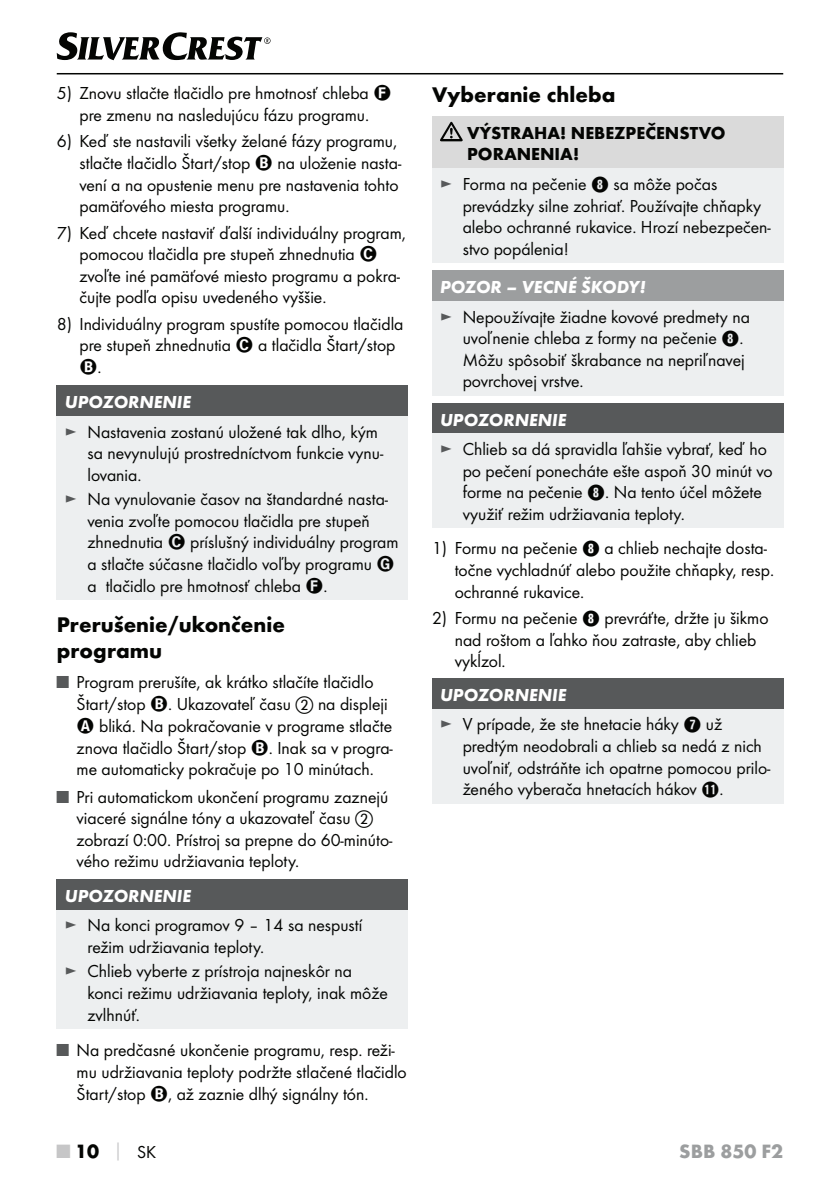
<style>
.page{position:relative;width:840px;height:1191px;background:#fff}
.page>*{position:absolute;margin:0;border:0;box-sizing:border-box;transform-origin:0 0}
.t1{font:700 22px/26px "Futura";color:#040503}
.t2{font:700 20px "Futura";color:#9c9e9f}
.t3{font:700 20px "Futura";color:#040503}
.t4{font:18px/21.6px "Futura Boo";color:#040503}
.t5{font:italic 700 18px "Futura";color:#fff}
.t6{font:700 18px/21.6px "Futura";color:#040503}
.s1{color:#57595a}
.s2{font-family:"European Pi One"}
.s3{font-family:"Hako PI Nummern"}
.s4{color:#c6c6c7}
.s5{font-size:18px;color:#c6c6c7}
.s6{font-family:"Futura Boo";font-weight:400;font-size:18px}
</style>
<div class="page">
<hr style="left:57px;top:73px;width:725px;height:1px;background:#040503">
<svg style="left:57px;top:32px;width:213px;height:28px"></svg>
<div style="left:57px;top:386px;width:351px;height:30px;background:#57595a"></div>
<div style="left:57px;top:416px;width:351px;height:183px;background:#edeff0"></div>
<div style="left:57px;top:879px;width:351px;height:31px;background:#57595a"></div>
<div style="left:57px;top:910px;width:351px;height:118px;background:#edeff0"></div>
<div style="left:432px;top:116px;width:350px;height:52px;background:#dadada"></div>
<div style="left:432px;top:168px;width:350px;height:95px;background:#edeff0"></div>
<svg style="left:440px;top:122px;width:22px;height:19px"></svg>
<div style="left:432px;top:271px;width:351px;height:30px;background:#9c9e9f"></div>
<div style="left:432px;top:301px;width:351px;height:94px;background:#edeff0"></div>
<div style="left:432px;top:403px;width:351px;height:30px;background:#57595a"></div>
<div style="left:432px;top:433px;width:351px;height:95px;background:#edeff0"></div>
<div style="left:432px;top:678px;width:351px;height:31px;background:#57595a"></div>
<div style="left:432px;top:709px;width:351px;height:94px;background:#edeff0"></div>
<p class="t4" style="left:57px;top:83px;width:314px;text-align:right">5) Znovu stlačte tlačidlo pre hmotnosť chleba pre zmenu na nasledujúcu fázu programu.</p>
<p class="t4" style="left:79px;top:131px;width:319px;text-indent:-23px">6) Keď ste nastavili všetky želané fázy programu, stlačte tlačidlo Štart/stop</p>
<p class="t4" style="left:79px;top:153px;width:323px;text-indent:198px">na uloženie nasta&shy;vení a na opustenie menu pre nastavenia tohto pamäťového miesta programu.</p>
<p class="t4" style="left:79px;top:223px;width:328px;text-indent:-23px">7) Keď chcete nastaviť ďalší individuálny program, pomocou tlačidla pre stupeň zhnednutia<br>zvoľte iné pamäťové miesto programu a pokra&shy;čujte podľa opisu uvedeného vyššie.</p>
<p class="t4" style="left:79px;top:314px;width:325px;text-indent:-23px">8) Individuálny program spustíte pomocou tlačidla pre stupeň zhnednutia</p>
<p class="t4" style="left:258px;top:335px;width:139px">a tlačidla Štart/stop</p>
<p class="t4" style="left:97px;top:357px;width:6px">.</p>
<p class="t5" style="left:65px;top:396px;width:128px">UPOZORNENIE</p>
<p class="t4" style="left:87px;top:422px;width:297px;text-indent:-23px"><span class="s1">►</span> Nastavenia zostanú uložené tak dlho, kým sa nevynulujú prostredníctvom funkcie vynu&shy;lovania.</p>
<p class="t4" style="left:87px;top:489px;width:302px;text-indent:-23px"><span class="s1">►</span> Na vynulovanie časov na štandardné nasta&shy;venia zvoľte pomocou tlačidla pre stupeň zhnednutia</p>
<p class="t4" style="left:87px;top:532px;width:312px;text-indent:103px">príslušný individuálny program a stlačte súčasne tlačidlo voľby programu<br>a tlačidlo pre hmotnosť chleba .</p>
<p class="t1" style="left:57px;top:613px;width:229px">Prerušenie/ukončenie programu</p>
<p class="t4" style="left:57px;top:672px;width:318px"><span class="s1">■</span> Program prerušíte, ak krátko stlačíte tlačidlo</p>
<p class="t4" style="left:77px;top:694px;width:312px">Štart/stop . Ukazovateľ času <span class="s2">b</span> na displeji</p>
<p class="t4" style="left:99px;top:716px;width:294px">bliká. Na pokračovanie v programe stlačte</p>
<p class="t4" style="left:77px;top:738px;width:317px">znova tlačidlo Štart/stop . Inak sa v progra-</p>
<p class="t4" style="left:77px;top:759px;width:298px">me automaticky pokračuje po 10 minútach.</p>
<p class="t4" style="left:77px;top:786px;width:317px;text-indent:-20px"><span class="s1">■</span> Pri automatickom ukončení programu zaznejú viaceré signálne tóny a ukazovateľ času <span class="s2">b </span>zobrazí 0:00. Prístroj sa prepne do 60-minúto&shy;vého režimu udržiavania teploty.</p>
<p class="t5" style="left:65px;top:890px;width:128px">UPOZORNENIE</p>
<p class="t4" style="left:87px;top:915px;width:276px;text-indent:-23px"><span class="s1">►</span> Na konci programov 9 – 14 sa nespustí režim udržiavania teploty.</p>
<p class="t4" style="left:87px;top:961px;width:301px;text-indent:-23px"><span class="s1">►</span> Chlieb vyberte z prístroja najneskôr na konci režimu udržiavania teploty, inak môže zvlhnúť.</p>
<p class="t4" style="left:77px;top:1040px;width:331px;text-indent:-20px"><span class="s1">■</span> Na predčasné ukončenie programu, resp. reži&shy;mu udržiavania teploty podržte stlačené tlačidlo<br>Štart/stop , až zaznie dlhý signálny tón.</p>
<p class="t1" style="left:432px;top:84px;width:185px">Vyberanie chleba</p>
<p class="t6" style="left:467px;top:124px;width:260px">VÝSTRAHA! NEBEZPEČENSTVO<br>PORANENIA!</p>
<p class="t4" style="left:462px;top:174px;width:309px;text-indent:-23px"><span class="s1">►</span> Forma na pečenie <span class="s3">8</span> sa môže počas prevádzky silne zohriať. Používajte chňapky alebo ochranné rukavice. Hrozí nebezpečen&shy;stvo popálenia!</p>
<p class="t5" style="left:440px;top:281px;width:207px">POZOR – VECNÉ ŠKODY!</p>
<p class="t4" style="left:462px;top:307px;width:288px;text-indent:-23px"><span class="s1">►</span> Nepoužívajte žiadne kovové predmety na uvoľnenie chleba z formy na pečenie <span class="s3">8</span>.<br>Môžu spôsobiť škrabance na nepriľnavej povrchovej vrstve.</p>
<p class="t5" style="left:440px;top:413px;width:128px">UPOZORNENIE</p>
<p class="t4" style="left:462px;top:439px;width:311px;text-indent:-23px"><span class="s1">►</span> Chlieb sa dá spravidla ľahšie vybrať, keď ho po pečení ponecháte ešte aspoň 30 minút vo forme na pečenie <span class="s3">8</span>. Na tento účel môžete využiť režim udržiavania teploty.</p>
<p class="t4" style="left:454px;top:538px;width:321px;text-indent:-23px">1) Formu na pečenie <span class="s3">8</span> a chlieb nechajte dosta&shy;točne vychladnúť alebo použite chňapky, resp. ochranné rukavice.</p>
<p class="t4" style="left:454px;top:608px;width:315px;text-indent:-23px">2) Formu na pečenie <span class="s3">8</span> prevráťte, držte ju šikmo nad roštom a ľahko ňou zatraste, aby chlieb vykĺzol.</p>
<p class="t5" style="left:440px;top:689px;width:128px">UPOZORNENIE</p>
<p class="t4" style="left:462px;top:714px;width:309px;text-indent:-23px"><span class="s1">►</span> V prípade, že ste hnetacie háky <span class="s3">7</span> už predtým neodobrali a chlieb sa nedá z nich uvoľniť, odstráňte ich opatrne pomocou prilo&shy;ženého vyberača hnetacích hákov <span class="s3">q</span>.</p>
<p class="t3" style="left:57px;top:1143px;width:101px"><span class="s4">■</span> 10 <span class="s5">│</span> <span class="s6">SK</span></p>
<p class="t2" style="left:679px;top:1143px;width:105px">SBB 850 F2</p>
</div>
